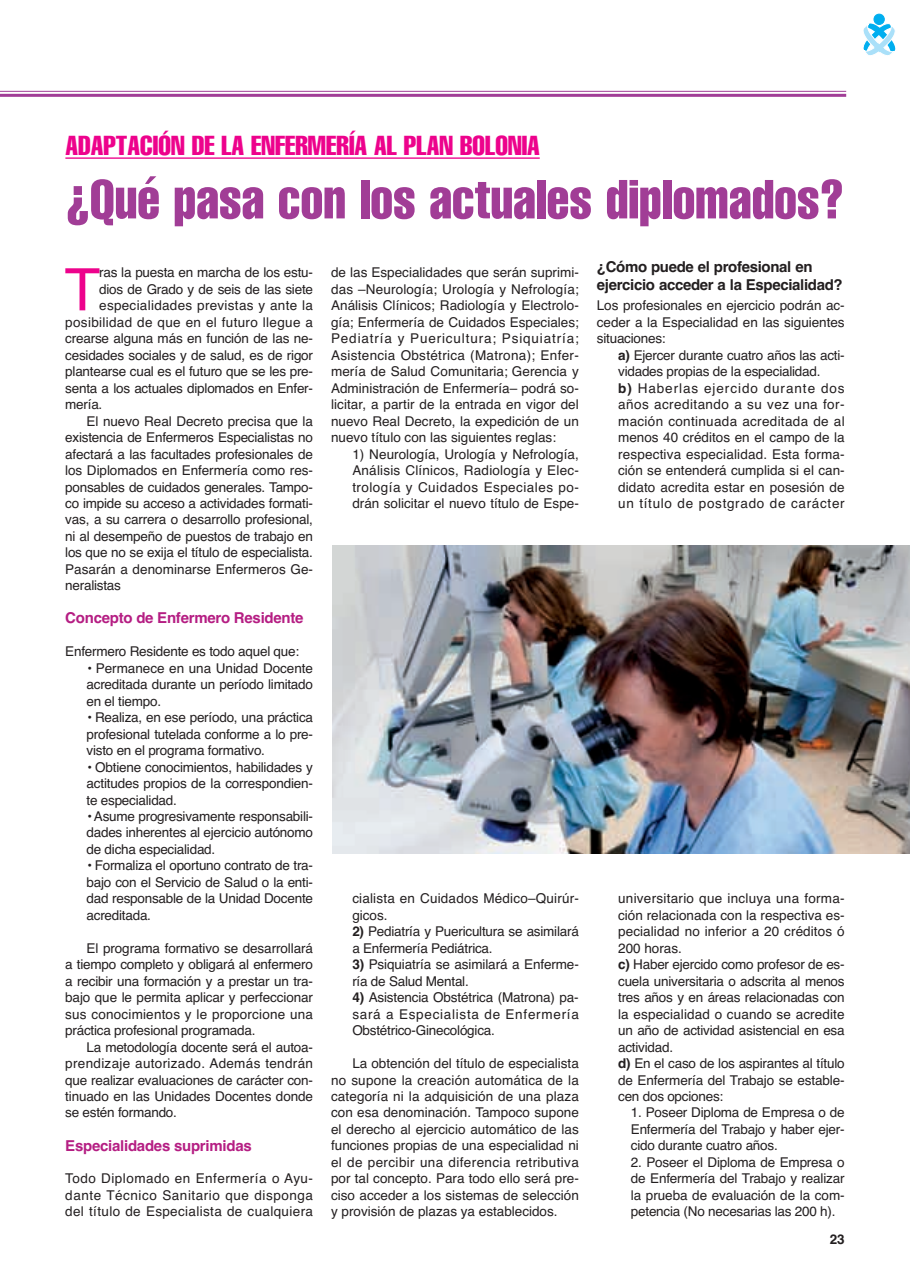
<style>
.page{position:relative;width:910px;height:1280px;background:#fff}
.page>*{position:absolute;margin:0;border:0;box-sizing:border-box;transform-origin:0 0}
.t1{font:58.65px "Helvetica";color:#ed028c}
.t2{font:extra-condensed 54px "Helvetica";color:#a13d96}
.t3{font:extra-condensed 27px "Helvetica";color:#ed028c}
.t4{font:700 15px/18px "Helvetica";letter-spacing:-.02em;color:#231f20}
.t5{font:700 15px "Helvetica";letter-spacing:-.015em;color:#b51e83}
.t6{font:13.5px/16.5px "Helvetica";letter-spacing:-.015em;color:#231f20;text-align:justify}
.t7{font:13.5px/16.5px "Helvetica";letter-spacing:.01em;color:#231f20}
.t8{font:13.5px/16.5px "Helvetica";letter-spacing:.015em;color:#231f20}
.t9{font:13.5px "Helvetica";letter-spacing:.025em;color:#231f20}
.t10{font:13.5px "Helvetica";letter-spacing:.005em;color:#231f20}
.t11{font:13.5px "Helvetica";letter-spacing:.02em;color:#231f20}
.t12{font:700 13.5px "Helvetica";color:#231f20}
.s1{font-weight:700}
</style>
<div class="page">
<div style="left:874px;top:14px;width:10px;height:11px;background:#00aeef;border:1px solid #00aeef;border-radius:50%"></div>
<svg style="left:863px;top:20px;width:33px;height:35px"></svg>
<hr style="left:0;top:91px;width:846px;height:1px;background:#a13d96">
<hr style="left:0;top:94px;width:846px;height:3px;background:#a13d96">
<img style="left:332px;top:546px;width:578px;height:308px">
<hr style="left:65px;top:157px;width:475px;height:2px;background:#ed028c">
<h3 class="t3" style="left:65px;top:136px;width:476px">ADAPTACIÓN DE LA ENFERMERÍA AL PLAN BOLONIA</h3>
<h2 class="t2" style="left:65px;top:180px;width:780px">¿Qué pasa con los actuales diplomados?</h2>
<h1 class="t1" style="left:64px;top:268px;width:37px">T</h1>
<p class="t6" style="left:99px;top:266px;width:215px">ras la puesta en marcha de los estu-</p>
<p class="t6" style="left:99px;top:282px;width:215px">dios de Grado y de seis de las siete</p>
<p class="t11" style="left:99px;top:301px;width:215px">especialidades previstas y ante la</p>
<p class="t9" style="left:65px;top:317px;width:249px">posibilidad de que en el futuro llegue a</p>
<p class="t6" style="left:65px;top:332px;width:249px">crearse alguna más en función de las ne-</p>
<p class="t6" style="left:65px;top:348px;width:249px">cesidades sociales y de salud, es de rigor</p>
<p class="t6" style="left:65px;top:365px;width:249px">plantearse cual es el futuro que se les pre-</p>
<p class="t6" style="left:65px;top:381px;width:249px">senta a los actuales diplomados en Enfer-</p>
<p class="t6" style="left:65px;top:398px;width:39px">mería.</p>
<p class="t6" style="left:87px;top:414px;width:228px">El nuevo Real Decreto precisa que la</p>
<p class="t6" style="left:65px;top:430px;width:249px">existencia de Enfermeros Especialistas no</p>
<p class="t6" style="left:65px;top:447px;width:249px">afectará a las facultades profesionales de</p>
<p class="t6" style="left:65px;top:463px;width:249px">los Diplomados en Enfermería como res-</p>
<p class="t6" style="left:65px;top:480px;width:249px">ponsables de cuidados generales. Tampo-</p>
<p class="t6" style="left:65px;top:496px;width:249px">co impide su acceso a actividades formati-</p>
<p class="t6" style="left:65px;top:513px;width:249px">vas, a su carrera o desarrollo profesional,</p>
<p class="t6" style="left:65px;top:529px;width:249px">ni al desempeño de puestos de trabajo en</p>
<p class="t6" style="left:65px;top:546px;width:249px">los que no se exija el título de especialista.</p>
<p class="t10" style="left:65px;top:564px;width:249px">Pasarán a denominarse Enfermeros Ge-</p>
<p class="t6" style="left:65px;top:579px;width:57px">neralistas</p>
<p class="t5" style="left:65px;top:612px;width:240px">Concepto de Enfermero Residente</p>
<p class="t6" style="left:65px;top:645px;width:235px">Enfermero Residente es todo aquel que:</p>
<p class="t6" style="left:87px;top:661px;width:228px">• Permanece en una Unidad Docente acreditada durante un período limitado en el tiempo.</p>
<p class="t6" style="left:87px;top:710px;width:228px">• Realiza, en ese período, una práctica profesional tutelada conforme a lo pre&shy;visto en el programa formativo.</p>
<p class="t6" style="left:87px;top:760px;width:228px">• Obtiene conocimientos, habilidades y actitudes propios de la correspondien&shy;te especialidad.</p>
<p class="t6" style="left:87px;top:809px;width:228px">• Asume progresivamente responsabili&shy;dades inherentes al ejercicio autónomo de dicha especialidad.</p>
<p class="t6" style="left:87px;top:859px;width:228px">• Formaliza el oportuno contrato de tra&shy;bajo con el Servicio de Salud o la enti&shy;dad responsable de la Unidad Docente acreditada.</p>
<p class="t6" style="left:65px;top:941px;width:249px;text-indent:21px">El programa formativo se desarrollará a tiempo completo y obligará al enfermero a recibir una formación y a prestar un tra&shy;bajo que le permita aplicar y perfeccionar sus conocimientos y le proporcione una práctica profesional programada.</p>
<p class="t6" style="left:65px;top:1040px;width:249px;text-indent:21px">La metodología docente será el autoa&shy;prendizaje autorizado. Además tendrán que realizar evaluaciones de carácter con&shy;tinuado en las Unidades Docentes donde se estén formando.</p>
<p class="t5" style="left:65px;top:1140px;width:188px">Especialidades suprimidas</p>
<p class="t6" style="left:65px;top:1172px;width:249px">Todo Diplomado en Enfermería o Ayu&shy;dante Técnico Sanitario que disponga del título de Especialista de cualquiera</p>
<p class="t6" style="left:331px;top:266px;width:249px">de las Especialidades que serán suprimi&shy;das –Neurología; Urología y Nefrología; Análisis Clínicos; Radiología y Electrolo&shy;gía; Enfermería de Cuidados Especiales; Pediatría y Puericultura; Psiquiatría; Asistencia Obstétrica (Matrona); Enfer&shy;mería de Salud Comunitaria; Gerencia y Administración de Enfermería– podrá so&shy;licitar, a partir de la entrada en vigor del nuevo Real Decreto, la expedición de un nuevo título con las siguientes reglas:</p>
<p class="t6" style="left:352px;top:447px;width:228px">1) Neurología, Urología y Nefrología, Análisis Clínicos, Radiología y Elec&shy;trología y Cuidados Especiales po&shy;drán solicitar el nuevo título de Espe-</p>
<p class="t8" style="left:352px;top:892px;width:228px">cialista en Cuidados Médico–Quirúr&shy;gicos.</p>
<p class="t6" style="left:352px;top:925px;width:228px"><span class="s1">2)</span> Pediatría y Puericultura se asimilará a Enfermería Pediátrica.</p>
<p class="t6" style="left:352px;top:958px;width:228px"><span class="s1">3)</span> Psiquiatría se asimilará a Enferme&shy;ría de Salud Mental.</p>
<p class="t6" style="left:352px;top:990px;width:228px"><span class="s1">4)</span> Asistencia Obstétrica (Matrona) pa&shy;sará a Especialista de Enfermería Obstétrico-Ginecológica.</p>
<p class="t6" style="left:331px;top:1056px;width:249px;text-indent:21px">La obtención del título de especialista no supone la creación automática de la categoría ni la adquisición de una plaza con esa denominación. Tampoco supone el derecho al ejercicio automático de las funciones propias de una especialidad ni el de percibir una diferencia retributiva por tal concepto. Para todo ello será pre&shy;ciso acceder a los sistemas de selección y provisión de plazas ya establecidos.</p>
<p class="t4" style="left:597px;top:259px;width:247px">¿Cómo puede el profesional en ejercicio acceder a la Especialidad?</p>
<p class="t6" style="left:597px;top:299px;width:249px">Los profesionales en ejercicio podrán ac&shy;ceder a la Especialidad en las siguientes situaciones:</p>
<p class="t7" style="left:618px;top:348px;width:228px"><span class="s1">a)</span> Ejercer durante cuatro años las acti&shy;vidades propias de la especialidad.<br><span class="s1">b)</span> Haberlas ejercido durante dos años acreditando a su vez una for&shy;mación continuada acreditada de al menos 40 créditos en el campo de la respectiva especialidad. Esta forma&shy;ción se entenderá cumplida si el can&shy;didato acredita estar en posesión de un título de postgrado de carácter</p>
<p class="t6" style="left:618px;top:892px;width:228px;text-align:left">universitario que incluya una forma&shy;ción relacionada con la respectiva es&shy;pecialidad no inferior a 20 créditos ó<br>200 horas.<br><span class="s1">c)</span> Haber ejercido como profesor de es&shy;cuela universitaria o adscrita al menos tres años y en áreas relacionadas con la especialidad o cuando se acredite un año de actividad asistencial en esa actividad.<br><span class="s1">d)</span> En el caso de los aspirantes al título de Enfermería del Trabajo se estable&shy;cen dos opciones:</p>
<p class="t6" style="left:631px;top:1106px;width:215px">1. Poseer Diploma de Empresa o de Enfermería del Trabajo y haber ejer&shy;cido durante cuatro años.</p>
<p class="t6" style="left:631px;top:1155px;width:215px">2. Poseer el Diploma de Empresa o de Enfermería del Trabajo y realizar la prueba de evaluación de la com&shy;petencia (No necesarias las 200 h).</p>
<p class="t12" style="left:830px;top:1234px;width:17px">23</p>
</div>
